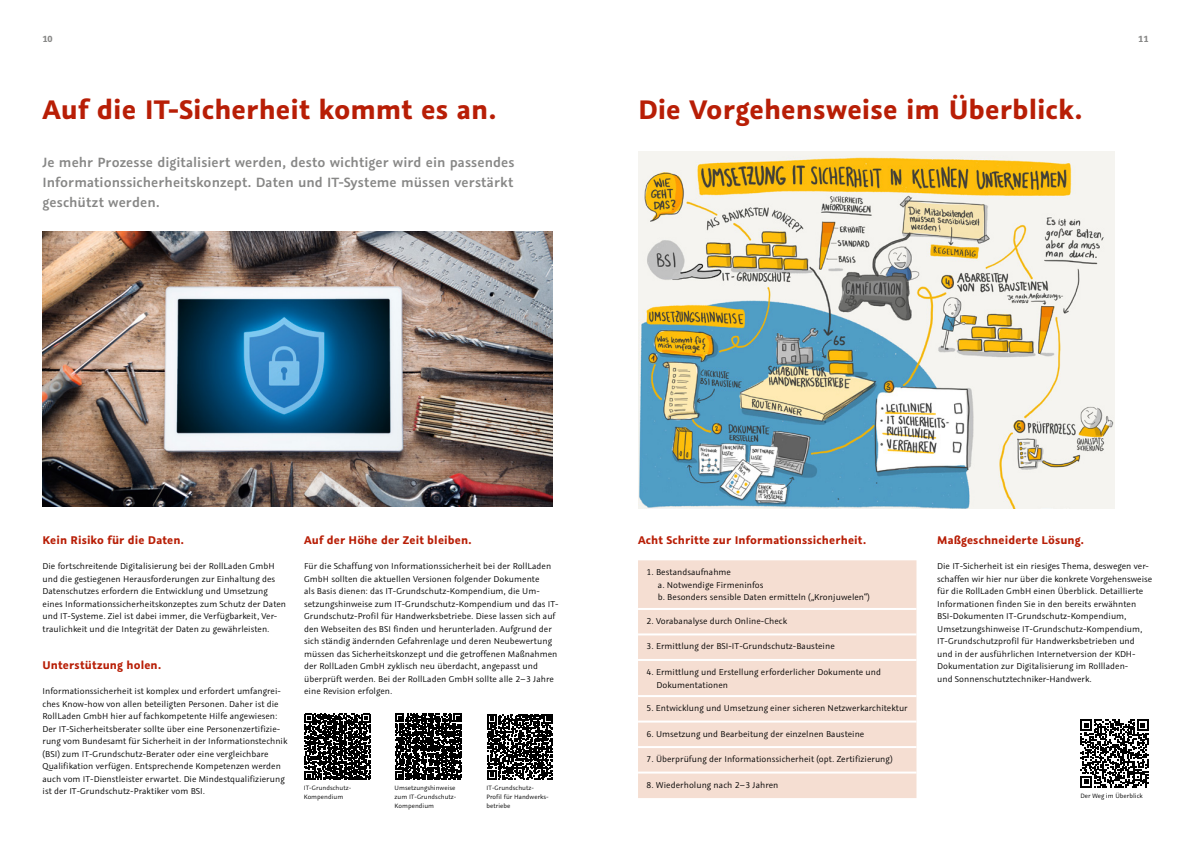
<style>
.page{position:relative;width:1191px;height:842px;background:#fff}
.page>*{position:absolute;margin:0;border:0;box-sizing:border-box;transform-origin:0 0}
.t1{font:700 30px "Graublau Sans";letter-spacing:.005em;color:#b81e06}
.t2{font:600 15px/20px "Graublau Sans";letter-spacing:.005em;color:#878786;text-align:justify}
.t3{font:700 12.5px "Graublau Sans";letter-spacing:.015em;color:#b81e06}
.t4{font:700 10px "Graublau Sans";color:#878786}
.t5{font:9.5px/12.5px "Graublau Sans";letter-spacing:.005em;color:#000}
.t6{font:7px/9px "Graublau Sans";letter-spacing:.005em;color:#000}
</style>
<div class="page">
<svg style="left:487px;top:714px;width:66px;height:65px"></svg>
<img style="left:43px;top:232px;width:510px;height:275px">
<svg style="left:1080px;top:719px;width:68px;height:68px"></svg>
<div style="left:638px;top:560px;width:278px;height:238px;background:#f5ded2"></div>
<hr style="left:638px;top:608px;width:278px;height:2px;background:#fff">
<hr style="left:638px;top:633px;width:278px;height:2px;background:#fff">
<hr style="left:638px;top:659px;width:278px;height:2px;background:#fff">
<hr style="left:638px;top:695px;width:278px;height:2px;background:#fff">
<hr style="left:638px;top:720px;width:278px;height:2px;background:#fff">
<hr style="left:638px;top:746px;width:278px;height:2px;background:#fff">
<hr style="left:638px;top:771px;width:278px;height:2px;background:#fff">
<img style="left:638px;top:151px;width:476px;height:357px">
<svg style="left:396px;top:714px;width:66px;height:66px"></svg>
<svg style="left:304px;top:714px;width:66px;height:66px"></svg>
<p class="t4" style="left:43px;top:33px;width:12px">10</p>
<p class="t4" style="left:1138px;top:33px;width:12px">11</p>
<h1 class="t1" style="left:43px;top:90px;width:456px">Auf die IT-Sicherheit kommt es an.</h1>
<h1 class="t1" style="left:638px;top:90px;width:446px">Die Vorgehensweise im Überblick.</h1>
<h2 class="t2" style="left:43px;top:152px;width:473px">Je mehr Prozesse digitalisiert werden, desto wichtiger wird ein passendes Informationssicherheitskonzept. Daten und IT-Systeme müssen verstärkt geschützt werden.</h2>
<h3 class="t3" style="left:43px;top:532px;width:143px">Kein Risiko für die Daten.</h3>
<p class="t5" style="left:43px;top:560px;width:245px">Die fortschreitende Digitalisierung bei der RollLaden GmbH und die gestiegenen Herausforderungen zur Einhaltung des Datenschutzes erfordern die Entwicklung und Umsetzung eines Informationssicherheitskonzeptes zum Schutz der Daten und IT-Systeme. Ziel ist dabei immer, die Verfügbarkeit, Ver&shy;traulichkeit und die Integrität der Daten zu gewährleisten.</p>
<h3 class="t3" style="left:43px;top:657px;width:120px">Unterstützung holen.</h3>
<p class="t5" style="left:43px;top:685px;width:246px">Informationssicherheit ist komplex und erfordert umfangrei&shy;ches Know-how von allen beteiligten Personen. Daher ist die RollLaden GmbH hier auf fachkompetente Hilfe angewiesen:<br>Der IT-Sicherheitsberater sollte über eine Personenzertifizie&shy;rung vom Bundesamt für Sicherheit in der Informationstechnik (BSI) zum IT-Grundschutz-Berater oder eine vergleichbare Qualifikation verfügen. Entsprechende Kompetenzen werden auch vom IT-Dienstleister erwartet. Die Mindestqualifizierung ist der IT-Grundschutz-Praktiker vom BSI.</p>
<h3 class="t3" style="left:304px;top:532px;width:169px">Auf der Höhe der Zeit bleiben.</h3>
<h3 class="t3" style="left:638px;top:532px;width:230px">Acht Schritte zur Informationssicherheit.</h3>
<p class="t5" style="left:304px;top:560px;width:256px">Für die Schaffung von Informationssicherheit bei der RollLaden GmbH sollten die aktuellen Versionen folgender Dokumente<br>als Basis dienen: das IT-Grundschutz-Kompendium, die Um&shy;setzungshinweise zum IT-Grundschutz-Kompendium und das IT-Grundschutz-Profil für Handwerksbetriebe. Diese lassen sich auf den Webseiten des BSI finden und herunterladen. Aufgrund der sich ständig ändernden Gefahrenlage und deren Neubewertung müssen das Sicherheitskonzept und die getroffenen Maßnahmen der RollLaden GmbH zyklisch neu überdacht, angepasst und überprüft werden. Bei der RollLaden GmbH sollte alle 2–3 Jahre eine Revision erfolgen.</p>
<p class="t5" style="left:658px;top:566px;width:213px;text-indent:-11px">1. Bestandsaufnahme<br>a. Notwendige Firmeninfos<br>b. Besonders sensible Daten ermitteln („Kronjuwelen“)</p>
<p class="t5" style="left:646px;top:615px;width:142px">2. Vorabanalyse durch Online-Check</p>
<p class="t5" style="left:646px;top:640px;width:190px">3. Ermittlung der BSI-IT-Grundschutz-Bausteine</p>
<p class="t5" style="left:656px;top:666px;width:226px;text-indent:-10px">4. Ermittlung und Erstellung erforderlicher Dokumente und<br>Dokumentationen</p>
<p class="t5" style="left:646px;top:702px;width:263px">5. Entwicklung und Umsetzung einer sicheren Netzwerkarchitektur</p>
<p class="t5" style="left:646px;top:727px;width:219px">6. Umsetzung und Bearbeitung der einzelnen Bausteine</p>
<p class="t5" style="left:646px;top:753px;width:248px">7. Überprüfung der Informationssicherheit (opt. Zertifizierung)</p>
<h3 class="t3" style="left:937px;top:532px;width:148px">Maßgeschneiderte Lösung.</h3>
<p class="t5" style="left:937px;top:560px;width:216px">Die IT-Sicherheit ist ein riesiges Thema, deswegen ver&shy;schaffen wir hier nur über die konkrete Vorgehensweise für die RollLaden GmbH einen Überblick. Detaillierte Informationen finden Sie in den bereits erwähnten BSI-Dokumenten IT-Grundschutz-Kompendium, Umsetzungshinweise IT-Grundschutz-Kompendium, IT-Grundschutzprofil für Handwerksbetrieben und und in der ausführlichen Internetversion der KDH-Dokumentation zur Digitalisierung im Rollladen-<br>und Sonnenschutztechniker-Handwerk.</p>
<p class="t6" style="left:304px;top:783px;width:49px">IT-Grundschutz-</p>
<p class="t5" style="left:646px;top:778px;width:133px">8. Wiederholung nach 2–3 Jahren</p>
<p class="t6" style="left:304px;top:792px;width:41px">Kompendium</p>
<p class="t6" style="left:394px;top:783px;width:63px">Umsetzungshinweise zum IT-Grundschutz-<br>Kompendium</p>
<p class="t6" style="left:486px;top:783px;width:64px">IT-Grundschutz-<br>Profil für Handwerks&shy;betriebe</p>
<p class="t6" style="left:1080px;top:792px;width:64px">Der Weg im Überblick</p>
</div>
